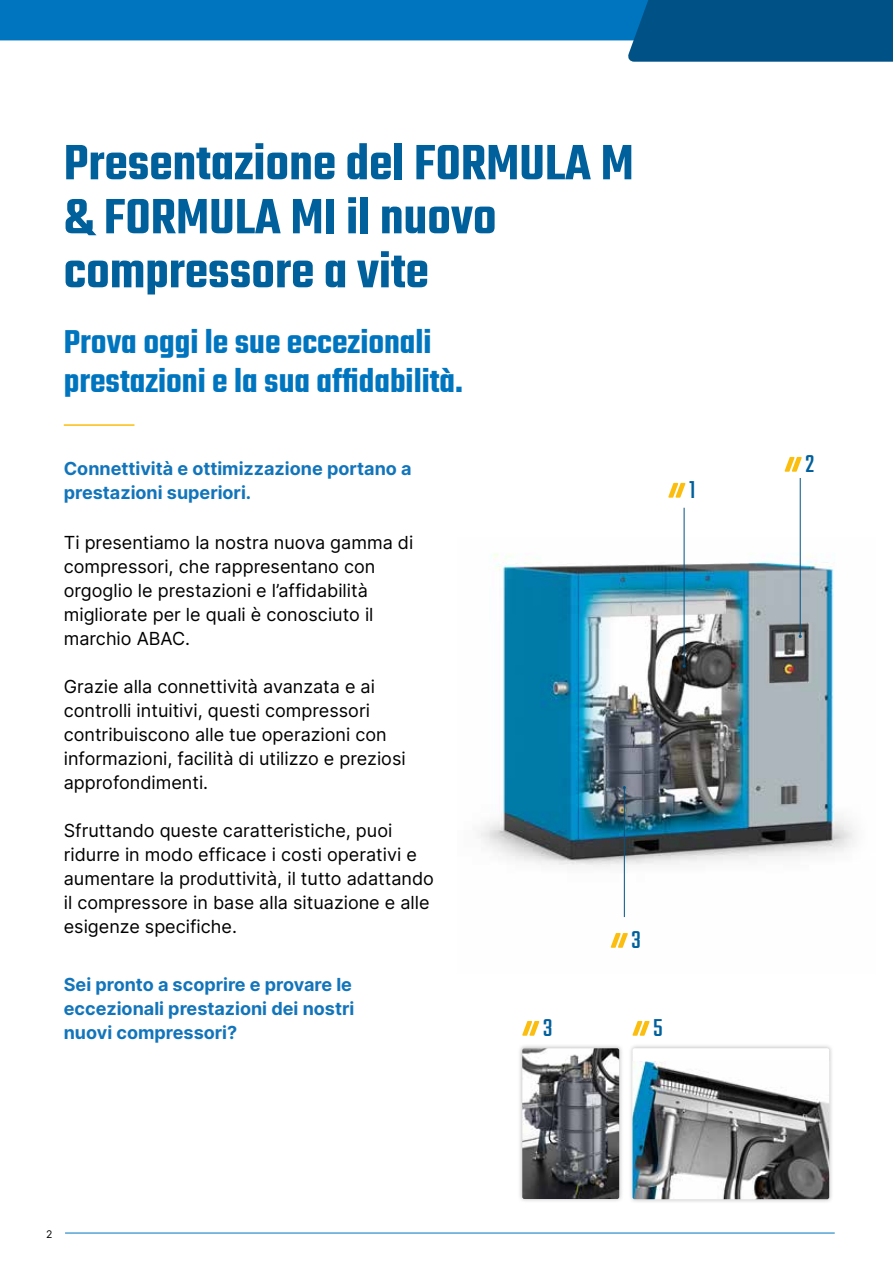
<style>
.page{position:relative;width:893px;height:1263px;background:#fff}
.page>*{position:absolute;margin:0;border:0;box-sizing:border-box;transform-origin:0 0}
.t1{font:600 54px/54px "Teko";color:#00609c}
.t2{font:600 36px/39px "Teko";color:#0075bf}
.t3{font:27px "Teko";color:#00609c}
.t4{font:18px/24px "Inter";color:#000}
.t5{font:700 18px/24px "Inter";color:#1275bb}
.t6{font:10.5px "Inter";color:#000}
</style>
<div class="page">
<svg style="left:0;top:0;width:893px;height:62px"></svg>
<hr style="left:65px;top:1233px;width:770px;height:1px;background:#0075bf">
<img style="left:480px;top:538px;width:375px;height:410px">
<hr style="left:64px;top:424px;width:70px;height:2px;background:#fcbe0e">
<svg style="left:784px;top:457px;width:18px;height:15px"></svg>
<svg style="left:668px;top:483px;width:17px;height:15px"></svg>
<hr style="left:800px;top:478px;width:1px;height:158px;background:#005386">
<hr style="left:684px;top:508px;width:1px;height:158px;background:#005386">
<hr style="left:624px;top:788px;width:1px;height:129px;background:#005386">
<svg style="left:611px;top:933px;width:17px;height:15px"></svg>
<svg style="left:522px;top:1021px;width:17px;height:15px"></svg>
<div style="left:518px;top:1043px;width:106px;height:160px;background:#000;opacity:.25"></div>
<img style="left:522px;top:1048px;width:97px;height:151px">
<div style="left:628px;top:1043px;width:206px;height:161px;background:#000;opacity:.25"></div>
<div style="left:632px;top:1048px;width:197px;height:151px;background:#fff;border-radius:2px"></div>
<img style="left:632px;top:1061px;width:197px;height:138px">
<svg style="left:632px;top:1021px;width:18px;height:15px"></svg>
<h1 class="t1" style="left:64px;top:139px;width:571px">Presentazione del FORMULA M &amp; FORMULA MI il nuovo compressore a vite</h1>
<h2 class="t2" style="left:64px;top:325px;width:401px">Prova oggi le sue eccezionali prestazioni e la sua affidabilità.</h2>
<p class="t5" style="left:64px;top:456px;width:349px">Connettività e ottimizzazione portano a prestazioni superiori.</p>
<p class="t4" style="left:64px;top:530px;width:351px">Ti presentiamo la nostra nuova gamma di compressori, che rappresentano con orgoglio le prestazioni e l’affidabilità migliorate per le quali è conosciuto il marchio ABAC.</p>
<p class="t4" style="left:64px;top:674px;width:343px">Grazie alla connettività avanzata e ai controlli intuitivi, questi compressori contribuiscono alle tue operazioni con informazioni, facilità di utilizzo e preziosi approfondimenti.</p>
<p class="t4" style="left:64px;top:818px;width:372px">Sfruttando queste caratteristiche, puoi ridurre in modo efficace i costi operativi e aumentare la produttività, il tutto adattando il compressore in base alla situazione e alle esigenze specifiche.</p>
<p class="t5" style="left:64px;top:972px;width:292px">Sei pronto a scoprire e provare le eccezionali prestazioni dei nostri nuovi compressori?</p>
<h3 class="t3" style="left:631px;top:925px;width:11px">3</h3>
<h3 class="t3" style="left:543px;top:1013px;width:11px">3</h3>
<h3 class="t3" style="left:653px;top:1013px;width:11px">5</h3>
<h3 class="t3" style="left:689px;top:475px;width:8px">1</h3>
<p class="t6" style="left:46px;top:1227px;width:8px">2</p>
<h3 class="t3" style="left:805px;top:449px;width:10px">2</h3>
</div>
